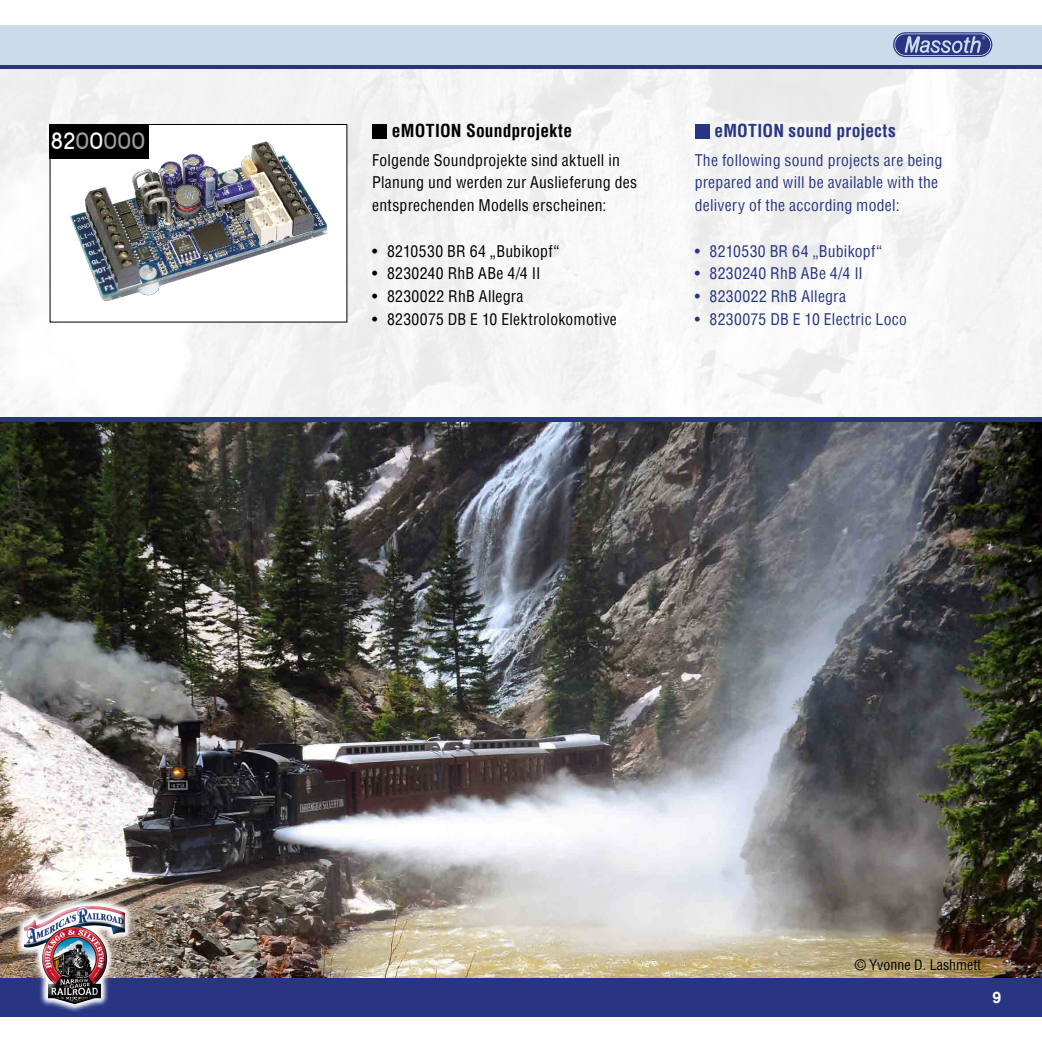
<style>
.page{position:relative;width:1042px;height:1042px;background:#fff}
.page>*{position:absolute;margin:0;border:0;box-sizing:border-box;transform-origin:0 0}
.t1{font:26.25px "Prof.R.Klein";color:#9d9d9c}
.t2{font:700 condensed 17.5px "Helvetica";letter-spacing:.01em;color:#000}
.t3{font:700 condensed 17.5px "Helvetica";letter-spacing:.01em;color:#283583}
.t4{font:condensed 15.75px/22.8px "Helvetica";letter-spacing:.015em;color:#000}
.t5{font:condensed 15.75px/22.8px "Helvetica";letter-spacing:.015em;color:#283583}
.t6{font:700 15.75px "Helvetica";color:#fff}
.t7{font:condensed 14px "Helvetica";color:#000}
.s1{color:#fff}
</style>
<div class="page">
<img style="left:0;top:69px;width:1042px;height:348px">
<div style="left:0;top:64px;width:1042px;height:5px;background:#283583"></div>
<div style="left:0;top:977px;width:1042px;height:40px;background:#283583"></div>
<div style="left:0;top:25px;width:1042px;height:39px;background:#ccdbeb"></div>
<svg style="left:893px;top:32px;width:99px;height:25px"></svg>
<div style="left:372px;top:124px;width:15px;height:15px;background:#000"></div>
<div style="left:694px;top:124px;width:15px;height:15px;background:#283583"></div>
<img style="left:0;top:422px;width:1042px;height:555px">
<div style="left:0;top:417px;width:1042px;height:5px;background:#283583"></div>
<div style="left:50px;top:124px;width:297px;height:198px;background:#fff"></div>
<img style="left:70px;top:141px;width:258px;height:160px">
<div style="left:50px;top:124px;width:99px;height:35px;background:#000"></div>
<svg style="left:15px;top:897px;width:118px;height:115px"></svg>
<div style="left:23px;top:904px;width:104px;height:97px;background:#fff;opacity:.75"></div>
<div style="left:23px;top:911px;width:104px;height:95px;background:#000;opacity:.75"></div>
<h1 class="t1" style="left:52px;top:125px;width:96px"><span class="s1">82</span>0<span class="s1">0</span>000</h1>
<p class="t2" style="left:392px;top:119px;width:182px">eMOTION Soundprojekte</p>
<p class="t3" style="left:714px;top:119px;width:183px">eMOTION sound projects</p>
<p class="t4" style="left:372px;top:148px;width:266px">Folgende Soundprojekte sind aktuell in<br>Planung und werden zur Auslieferung des entsprechenden Modells erscheinen:</p>
<p class="t4" style="left:372px;top:239px;width:189px">• 8210530 BR 64 „Bubikopf“</p>
<p class="t4" style="left:372px;top:262px;width:170px">• 8230240 RhB ABe 4/4 II</p>
<p class="t4" style="left:372px;top:285px;width:153px">• 8230022 RhB Allegra</p>
<p class="t4" style="left:372px;top:307px;width:246px">• 8230075 DB E 10 Elektrolokomotive</p>
<p class="t5" style="left:694px;top:148px;width:249px">The following sound projects are being prepared and will be available with the delivery of the according model:</p>
<p class="t5" style="left:694px;top:239px;width:189px">• 8210530 BR 64 „Bubikopf“</p>
<p class="t5" style="left:694px;top:262px;width:170px">• 8230240 RhB ABe 4/4 II</p>
<p class="t5" style="left:694px;top:285px;width:153px">• 8230022 RhB Allegra</p>
<p class="t5" style="left:694px;top:307px;width:214px">• 8230075 DB E 10 Electric Loco</p>
<p class="t7" style="left:855px;top:956px;width:128px">© Yvonne D. Lashmett</p>
<p class="t6" style="left:992px;top:988px;width:10px">9</p>
</div>
